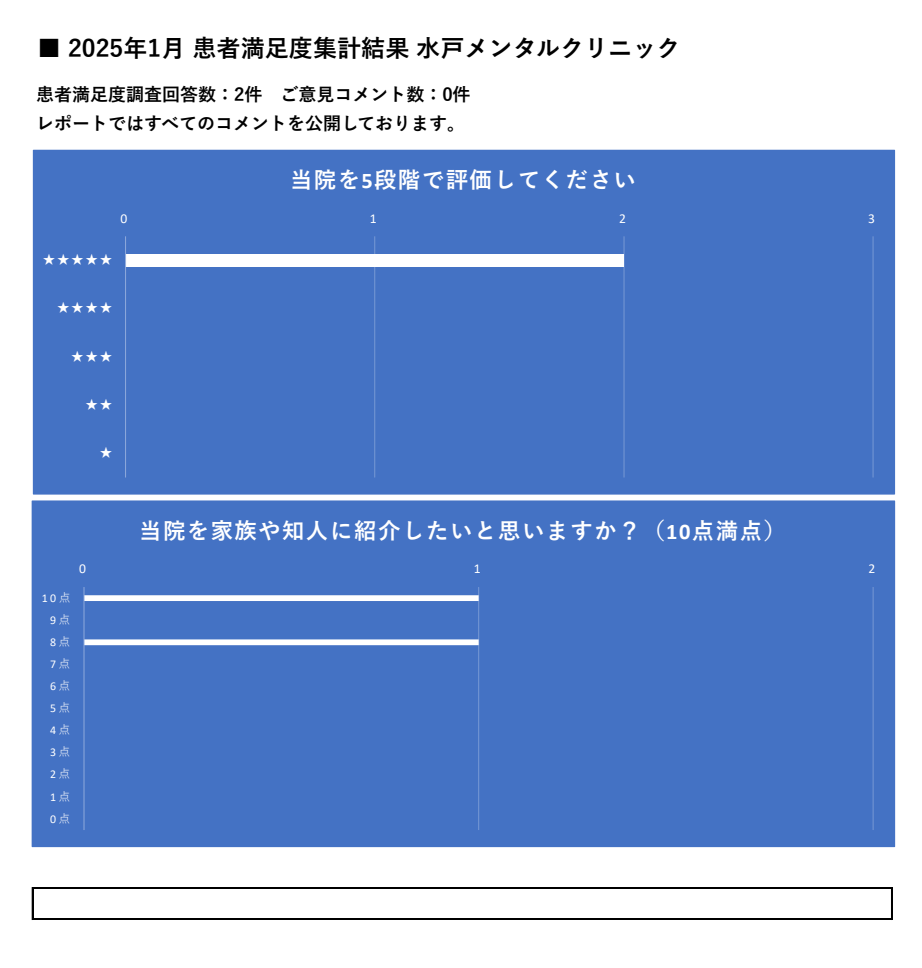
<style>
.page{position:relative;width:922px;height:968px;background:#fff}
.page>*{position:absolute;margin:0;border:0;box-sizing:border-box;transform-origin:0 0}
.t1{font:700 24.15px "Yu Gothic";color:#000}
.t2{font:700 22.35px "Yu Gothic";letter-spacing:.06em;color:#fff}
.t3{font:700 18px/28.5px "Yu Gothic";color:#000}
.t4{font:13.65px "Calibri";color:#fff}
.t5{font:11.85px/22px "Calibri";color:#fff;text-align:justify}
.t6{font:11.85px "Yu Gothic";color:#fff}
.s1{font-family:"Calibri"}
.s2{font-family:"Yu Gothic"}
</style>
<div class="page">
<hr style="left:32px;top:887px;width:1px;height:32px;background:#000">
<hr style="left:891px;top:888px;width:1px;height:31px;background:#000">
<hr style="left:33px;top:887px;width:859px;height:1px;background:#000">
<hr style="left:33px;top:918px;width:859px;height:1px;background:#000">
<div style="left:33px;top:150px;width:861px;height:344px;background:#4472c4"></div>
<hr style="left:374px;top:236px;width:1px;height:241px;background:#fff">
<hr style="left:623px;top:236px;width:1px;height:241px;background:#fff">
<hr style="left:872px;top:236px;width:1px;height:241px;background:#fff">
<div style="left:126px;top:254px;width:498px;height:13px;background:#fff"></div>
<hr style="left:125px;top:236px;width:1px;height:241px;background:#8faadc">
<div style="left:32px;top:501px;width:862px;height:345px;background:#4472c4"></div>
<hr style="left:478px;top:587px;width:1px;height:242px;background:#fff">
<hr style="left:872px;top:587px;width:1px;height:242px;background:#fff">
<svg style="left:85px;top:595px;width:393px;height:50px"></svg>
<hr style="left:84px;top:587px;width:1px;height:242px;background:#8faadc">
<h1 class="t1" style="left:37px;top:35px;width:645px">■ 2025年1月患者満足度集計結果水戸メンタルクリニック</h1>
<p class="t3" style="left:36px;top:81px;width:436px">患者満足度調査回答数：2件　ご意見コメント数：0件レポートではすべてのコメントを公開しております。</p>
<p class="t2" style="left:290px;top:167px;width:347px">当院を<span class="s1">5</span>段階で評価してください</p>
<p class="t4" style="left:121px;top:209px;width:8px">0</p>
<p class="t4" style="left:370px;top:209px;width:8px">1</p>
<p class="t4" style="left:619px;top:209px;width:8px">2</p>
<p class="t4" style="left:868px;top:209px;width:8px">3</p>
<p class="t6" style="left:43px;top:249px;width:70px">★★★★★</p>
<p class="t6" style="left:57px;top:297px;width:56px">★★★★</p>
<p class="t6" style="left:72px;top:345px;width:42px">★★★</p>
<p class="t6" style="left:86px;top:393px;width:28px">★★</p>
<p class="t6" style="left:100px;top:441px;width:13px">★</p>
<p class="t2" style="left:139px;top:518px;width:648px">当院を家族や知人に紹介したいと思いますか？（<span class="s1">10</span>点満点）</p>
<p class="t5" style="left:50px;top:586px;width:22px;text-indent:-8px">10<span class="s2">点</span>9<span class="s2">点</span>8<span class="s2">点</span>7<span class="s2">点</span>6<span class="s2">点</span>5<span class="s2">点</span>4<span class="s2">点</span>3<span class="s2">点</span>2<span class="s2">点</span>1<span class="s2">点</span>0<span class="s2">点</span></p>
<p class="t4" style="left:79px;top:559px;width:8px">0</p>
<p class="t4" style="left:474px;top:559px;width:8px">1</p>
<p class="t4" style="left:868px;top:559px;width:8px">2</p>
</div>
